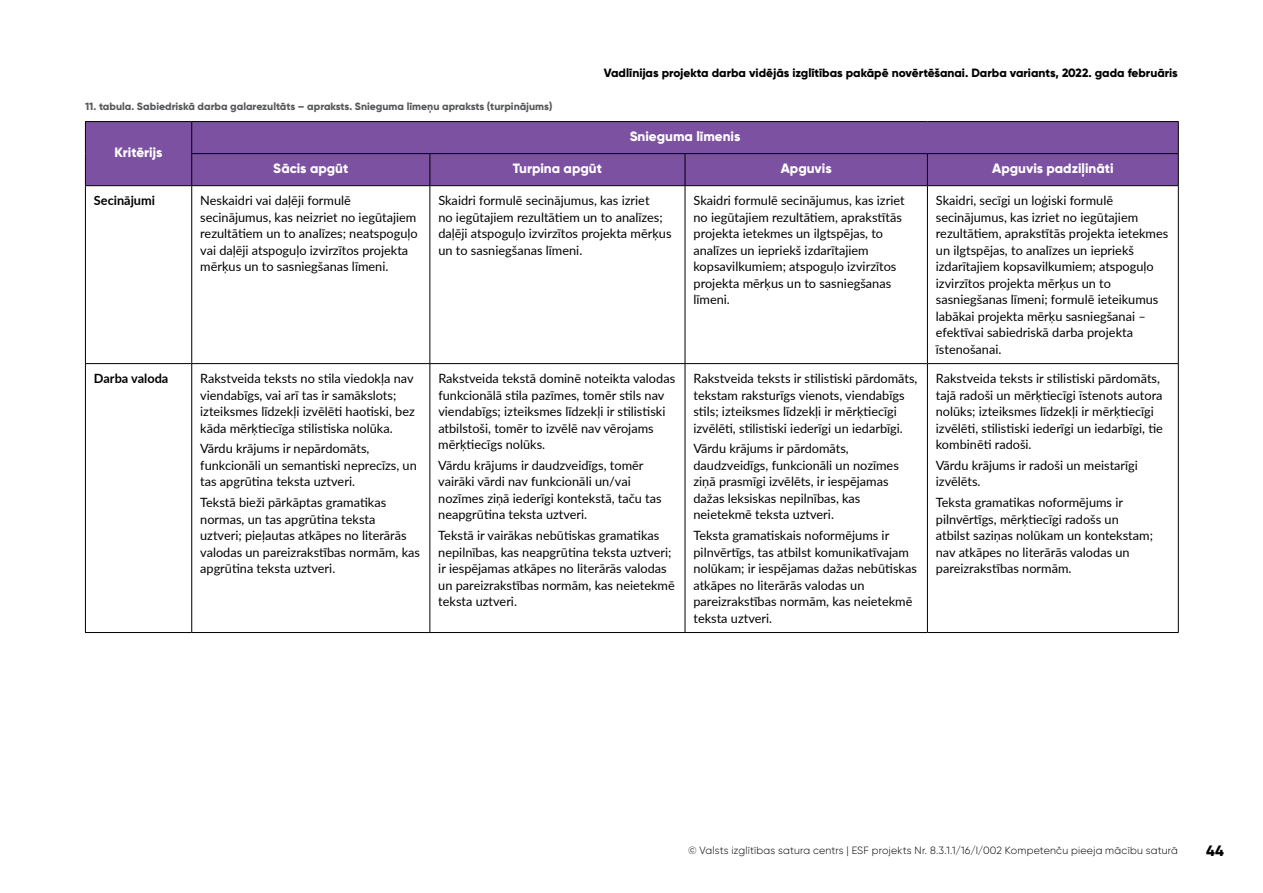
<style>
.page{position:relative;width:1263px;height:893px;background:#fff}
.page>*{position:absolute;margin:0;border:0;box-sizing:border-box;transform-origin:0 0}
.t1{font:800 15px "Gilroy";color:#000}
.t2{font:800 13.5px "Gilroy";color:#fff}
.t3{font:12.75px/16.5px "Lato";color:#000}
.t4{font:700 12.75px "Lato";color:#000}
.t5{font:800 12px "Gilroy";color:#000}
.t6{font:300 10.5px "Gilroy";letter-spacing:.02em;color:#000}
.t7{font:800 10.5px "Gilroy";color:#58595b}
</style>
<div class="page">
<div style="left:86px;top:122px;width:1092px;height:63px;background:#7c51a1"></div>
<hr style="left:191px;top:122px;width:1px;height:31px;background:#000">
<hr style="left:191px;top:153px;width:239px;height:1px;background:#000">
<hr style="left:191px;top:154px;width:1px;height:31px;background:#000">
<hr style="left:430px;top:153px;width:255px;height:1px;background:#000">
<hr style="left:429px;top:154px;width:1px;height:31px;background:#000">
<hr style="left:685px;top:153px;width:242px;height:1px;background:#000">
<hr style="left:685px;top:154px;width:1px;height:31px;background:#000">
<hr style="left:927px;top:153px;width:252px;height:1px;background:#000">
<hr style="left:927px;top:154px;width:1px;height:31px;background:#000">
<hr style="left:191px;top:186px;width:1px;height:177px;background:#000">
<hr style="left:429px;top:186px;width:1px;height:177px;background:#000">
<hr style="left:685px;top:186px;width:1px;height:177px;background:#000">
<hr style="left:927px;top:186px;width:1px;height:177px;background:#000">
<hr style="left:85px;top:363px;width:107px;height:1px;background:#000">
<hr style="left:192px;top:363px;width:238px;height:1px;background:#000">
<hr style="left:191px;top:364px;width:1px;height:268px;background:#000">
<hr style="left:430px;top:363px;width:255px;height:1px;background:#000">
<hr style="left:429px;top:364px;width:1px;height:268px;background:#000">
<hr style="left:685px;top:363px;width:242px;height:1px;background:#000">
<hr style="left:685px;top:364px;width:1px;height:268px;background:#000">
<hr style="left:927px;top:363px;width:252px;height:1px;background:#000">
<hr style="left:927px;top:364px;width:1px;height:268px;background:#000">
<hr style="left:85px;top:632px;width:107px;height:1px;background:#000">
<hr style="left:192px;top:632px;width:238px;height:1px;background:#000">
<hr style="left:430px;top:632px;width:255px;height:1px;background:#000">
<hr style="left:685px;top:632px;width:242px;height:1px;background:#000">
<hr style="left:927px;top:632px;width:252px;height:1px;background:#000">
<hr style="left:85px;top:121px;width:107px;height:1px;background:#000">
<hr style="left:85px;top:122px;width:1px;height:32px;background:#000">
<hr style="left:192px;top:121px;width:238px;height:1px;background:#000">
<hr style="left:430px;top:121px;width:255px;height:1px;background:#000">
<hr style="left:685px;top:121px;width:242px;height:1px;background:#000">
<hr style="left:927px;top:121px;width:252px;height:1px;background:#000">
<hr style="left:1178px;top:122px;width:1px;height:31px;background:#000">
<hr style="left:85px;top:154px;width:1px;height:31px;background:#000">
<hr style="left:1178px;top:154px;width:1px;height:31px;background:#000">
<hr style="left:85px;top:185px;width:107px;height:1px;background:#000">
<hr style="left:192px;top:185px;width:238px;height:1px;background:#000">
<hr style="left:430px;top:185px;width:255px;height:1px;background:#000">
<hr style="left:685px;top:185px;width:242px;height:1px;background:#000">
<hr style="left:927px;top:185px;width:252px;height:1px;background:#000">
<hr style="left:85px;top:186px;width:1px;height:177px;background:#000">
<hr style="left:1178px;top:186px;width:1px;height:177px;background:#000">
<hr style="left:85px;top:364px;width:1px;height:268px;background:#000">
<hr style="left:1178px;top:364px;width:1px;height:268px;background:#000">
<p class="t7" style="left:85px;top:100px;width:469px">11. tabula. Sabiedriskā darba galarezultāts – apraksts. Snieguma līmeņu apraksts (turpinājums)</p>
<p class="t2" style="left:115px;top:144px;width:50px">Kritērijs</p>
<p class="t5" style="left:604px;top:65px;width:575px">Vadlīnijas projekta darba vidējās izglītības pakāpē novērtēšanai. Darba variants, 2022. gada februāris</p>
<p class="t2" style="left:630px;top:128px;width:112px">Snieguma līmenis</p>
<p class="t2" style="left:273px;top:160px;width:77px">Sācis apgūt</p>
<p class="t2" style="left:513px;top:160px;width:90px">Turpina apgūt</p>
<p class="t2" style="left:781px;top:160px;width:52px">Apguvis</p>
<p class="t2" style="left:992px;top:160px;width:123px">Apguvis padziļināti</p>
<p class="t4" style="left:94px;top:191px;width:63px">Secinājumi</p>
<p class="t3" style="left:200px;top:192px;width:219px">Neskaidri vai daļēji formulē secinājumus, kas neizriet no iegūtajiem rezultātiem un to analīzes; neatspoguļo vai daļēji atspoguļo izvirzītos projekta mērķus un to sasniegšanas līmeni.</p>
<p class="t3" style="left:438px;top:192px;width:235px">Skaidri formulē secinājumus, kas izriet<br>no iegūtajiem rezultātiem un to analīzes; daļēji atspoguļo izvirzītos projekta mērķus un to sasniegšanas līmeni.</p>
<p class="t3" style="left:693px;top:192px;width:213px">Skaidri formulē secinājumus, kas izriet no iegūtajiem rezultātiem, aprakstītās projekta ietekmes un ilgtspējas, to analīzes un iepriekš izdarītajiem kopsavilkumiem; atspoguļo izvirzītos projekta mērķus un to sasniegšanas līmeni.</p>
<p class="t3" style="left:936px;top:192px;width:234px">Skaidri, secīgi un loģiski formulē secinājumus, kas izriet no iegūtajiem rezultātiem, aprakstītās projekta ietekmes un ilgtspējas, to analīzes un iepriekš izdarītajiem kopsavilkumiem; atspoguļo izvirzītos projekta mērķus un to sasniegšanas līmeni; formulē ieteikumus labākai projekta mērķu sasniegšanai – efektīvai sabiedriskā darba projekta īstenošanai.</p>
<p class="t4" style="left:94px;top:369px;width:76px">Darba valoda</p>
<p class="t3" style="left:200px;top:370px;width:216px">Rakstveida teksts no stila viedokļa nav viendabīgs, vai arī tas ir samākslots; izteiksmes līdzekļi izvēlēti haotiski, bez kāda mērķtiecīga stilistiska nolūka.</p>
<p class="t3" style="left:200px;top:440px;width:218px">Vārdu krājums ir nepārdomāts, funkcionāli un semantiski neprecīzs, un tas apgrūtina teksta uztveri.</p>
<p class="t3" style="left:200px;top:494px;width:221px">Tekstā bieži pārkāptas gramatikas normas, un tas apgrūtina teksta uztveri; pieļautas atkāpes no literārās valodas un pareizrakstības normām, kas apgrūtina teksta uztveri.</p>
<p class="t3" style="left:936px;top:370px;width:229px">Rakstveida teksts ir stilistiski pārdomāts, tajā radoši un mērķtiecīgi īstenots autora nolūks; izteiksmes līdzekļi ir mērķtiecīgi izvēlēti, stilistiski iederīgi un iedarbīgi, tie kombinēti radoši.</p>
<p class="t3" style="left:936px;top:456px;width:204px">Vārdu krājums ir radoši un meistarīgi izvēlēts.</p>
<p class="t3" style="left:936px;top:494px;width:219px">Teksta gramatikas noformējums ir pilnvērtīgs, mērķtiecīgi radošs un atbilst saziņas nolūkam un kontekstam; nav atkāpes no literārās valodas un pareizrakstības normām.</p>
<p class="t3" style="left:438px;top:370px;width:238px">Rakstveida tekstā dominē noteikta valodas funkcionālā stila pazīmes, tomēr stils nav viendabīgs; izteiksmes līdzekļi ir stilistiski atbilstoši, tomēr to izvēlē nav vērojams mērķtiecīgs nolūks.</p>
<p class="t3" style="left:438px;top:457px;width:225px">Vārdu krājums ir daudzveidīgs, tomēr vairāki vārdi nav funkcionāli un/vai nozīmes ziņā iederīgi kontekstā, taču tas neapgrūtina teksta uztveri.</p>
<p class="t3" style="left:438px;top:527px;width:238px">Tekstā ir vairākas nebūtiskas gramatikas nepilnības, kas neapgrūtina teksta uztveri; ir iespējamas atkāpes no literārās valodas un pareizrakstības normām, kas neietekmē teksta uztveri.</p>
<p class="t3" style="left:693px;top:370px;width:226px">Rakstveida teksts ir stilistiski pārdomāts, tekstam raksturīgs vienots, viendabīgs stils; izteiksmes līdzekļi ir mērķtiecīgi izvēlēti, stilistiski iederīgi un iedarbīgi.</p>
<p class="t3" style="left:693px;top:440px;width:207px">Vārdu krājums ir pārdomāts, daudzveidīgs, funkcionāli un nozīmes ziņā prasmīgi izvēlēts, ir iespējamas dažas leksiskas nepilnības, kas neietekmē teksta uztveri.</p>
<p class="t3" style="left:693px;top:527px;width:225px">Teksta gramatiskais noformējums ir pilnvērtīgs, tas atbilst komunikatīvajam nolūkam; ir iespējamas dažas nebūtiskas atkāpes no literārās valodas un pareizrakstības normām, kas neietekmē teksta uztveri.</p>
<p class="t6" style="left:688px;top:844px;width:491px">© Valsts izglītības satura centrs | ESF projekts Nr. 8.3.1.1/16/I/002 Kompetenču pieeja mācību saturā</p>
<p class="t1" style="left:1206px;top:841px;width:19px">44</p>
</div>
